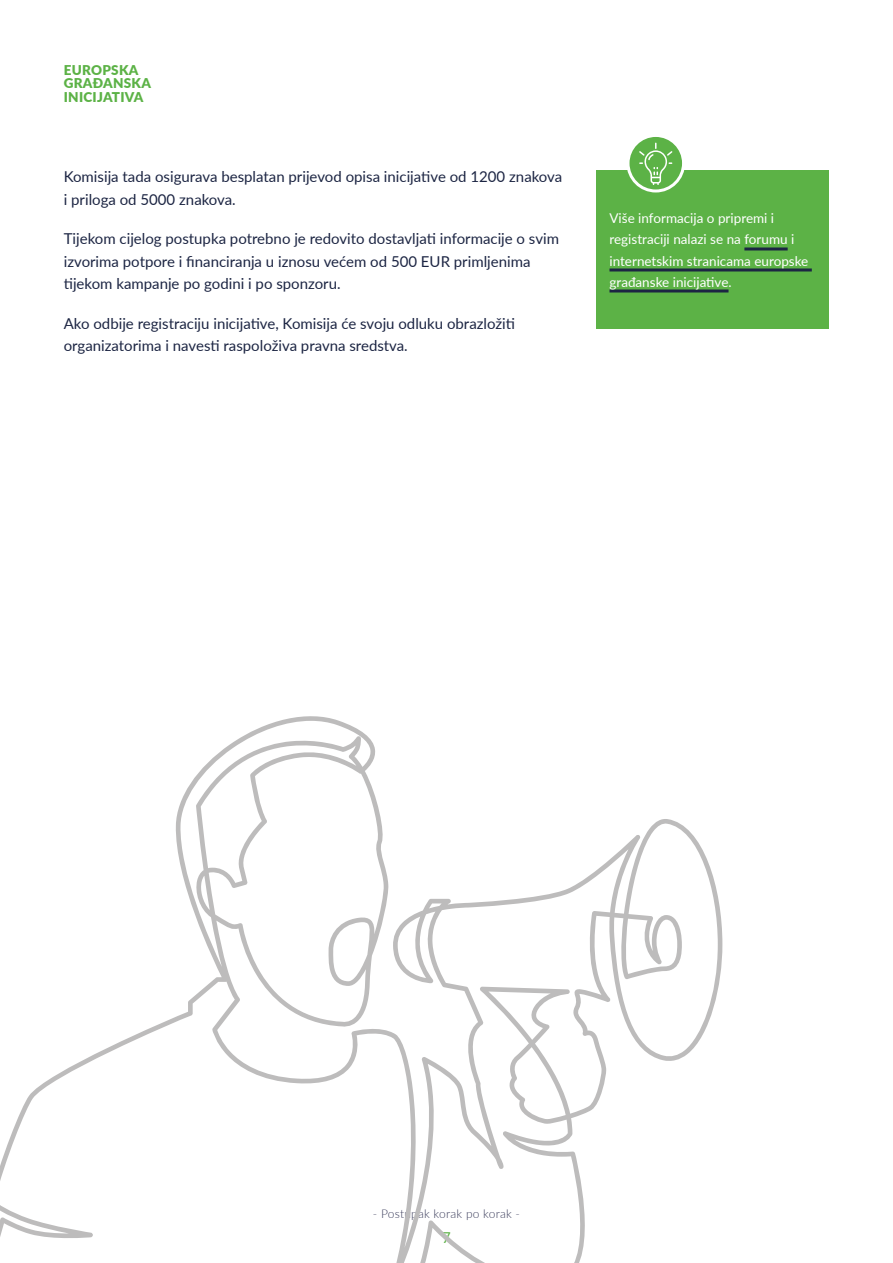
<style>
.page{position:relative;width:893px;height:1263px;background:#fff}
.page>*{position:absolute;margin:0;border:0;box-sizing:border-box;transform-origin:0 0}
.t1{font:15px/22.5px "Lato";color:#1c2543}
.t2{font:15px "Lato";color:#5cb246}
.Box_text_white{font:13.5px/21px "Lato";color:#fff}
.t3{font:900 13.5px/13.5px "Lato";letter-spacing:.02em;color:#5cb246}
.t4{font:300 12px "Lato";letter-spacing:.02em;color:#3c3e5c}
</style>
<div class="page">
<div style="left:597px;top:170px;width:232px;height:159px;background:#5cb246"></div>
<hr style="left:744px;top:247px;width:44px;height:3px;background:#1c2543">
<hr style="left:609px;top:268px;width:203px;height:3px;background:#1c2543">
<hr style="left:609px;top:289px;width:119px;height:3px;background:#1c2543">
<svg style="left:628px;top:135px;width:55px;height:56px"></svg>
<div style="left:626px;top:134px;width:59px;height:58px;border:3px solid #fff;border-radius:50%"></div>
<svg style="left:639px;top:143px;width:33px;height:42px"></svg>
<svg style="left:0;top:716px;width:723px;height:547px"></svg>
<p class="t3" style="left:64px;top:62px;width:89px">EUROPSKA<br>GRAĐANSKA<br>INICIJATIVA</p>
<p class="t1" style="left:64px;top:165px;width:500px">Komisija tada osigurava besplatan prijevod opisa inicijative od 1200 znakova i priloga od 5000 znakova.</p>
<p class="t1" style="left:64px;top:227px;width:497px">Tijekom cijelog postupka potrebno je redovito dostavljati informacije o svim izvorima potpore i financiranja u iznosu većem od 500 EUR primljenima tijekom kampanje po godini i po sponzoru.</p>
<p class="t1" style="left:64px;top:311px;width:453px">Ako odbije registraciju inicijative, Komisija će svoju odluku obrazložiti organizatorima i navesti raspoloživa pravna sredstva.</p>
<p class="Box_text_white" style="left:609px;top:207px;width:200px">Više informacija o pripremi i registraciji nalazi se na forumu i internetskim stranicama europske građanske inicijative.</p>
<p class="t4" style="left:373px;top:1206px;width:149px">- Postupak korak po korak -</p>
<p class="t2" style="left:442px;top:1227px;width:10px">7</p>
</div>
